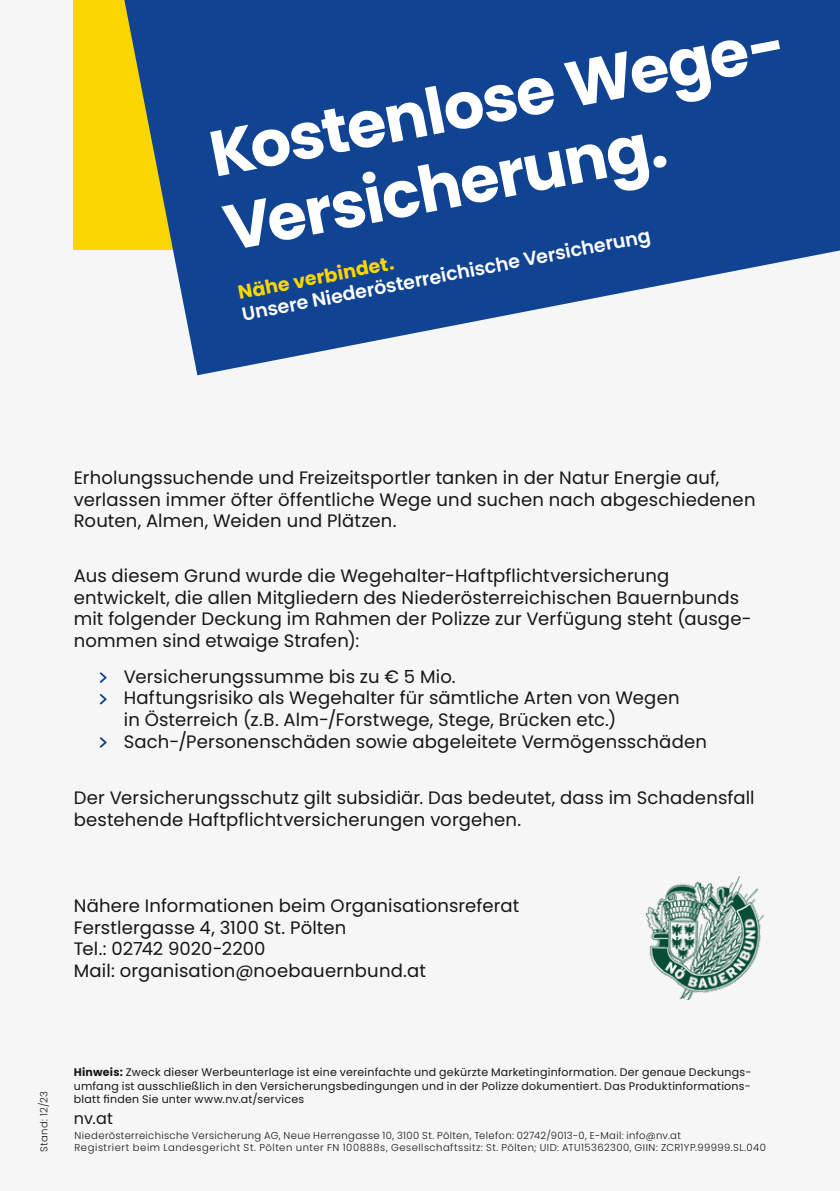
<style>
.page{position:relative;width:840px;height:1191px;background:#fff}
.page>*{position:absolute;margin:0;border:0;box-sizing:border-box;transform-origin:0 0}
.t1{font:700 64px/75.4px "Poppins";color:#fff}
.t2{font:600 19px "Poppins";color:#fff}
.t3{font:700 19px "Poppins";color:#fcd600}
.t4{font:18px/21.6px "Poppins";letter-spacing:.01em;color:#151616}
.t5{font:16px "Poppins";color:#151616}
.t6{font:11px/13.2px "Poppins";letter-spacing:.025em;color:#151616;text-align:justify}
.t7{font:300 10px "Poppins";letter-spacing:.04em;color:#151616}
.s1{font-weight:700}
</style>
<div class="page">
<div style="left:0;top:0;width:839px;height:1191px;background:#f6f6f7"></div>
<svg style="left:100px;top:672px;width:7px;height:11px"></svg>
<svg style="left:100px;top:694px;width:7px;height:10px"></svg>
<svg style="left:100px;top:737px;width:7px;height:10px"></svg>
<div style="left:74px;top:0;width:765px;height:249px;background:#fcd600"></div>
<svg style="left:124px;top:0;width:715px;height:375px;fill:#104391"></svg>
<img style="left:645px;top:876px;width:119px;height:123px">
<h1 class="t1" style="left:203px;top:118px;width:613px;rotate:-11deg">Kostenlose Wege-<br>Versicherung.</h1>
<p class="t3" style="left:236px;top:282px;width:160px;rotate:-11deg">Nähe verbindet.</p>
<p class="t2" style="left:240px;top:303px;width:416px;rotate:-11deg">Unsere Niederösterreichische Versicherung</p>
<p class="t4" style="left:74px;top:467px;width:683px">Erholungssuchende und Freizeitsportler tanken in der Natur Energie auf, verlassen immer öfter öffentliche Wege und suchen nach abgeschiedenen<br>Routen, Almen, Weiden und Plätzen.</p>
<p class="t4" style="left:74px;top:565px;width:679px">Aus diesem Grund wurde die Wegehalter-Haftpflichtversicherung entwickelt, die allen Mitgliedern des Niederösterreichischen Bauernbunds mit folgender Deckung im Rahmen der Polizze zur Verfügung steht (ausge&shy;nommen sind etwaige Strafen):</p>
<p class="t4" style="left:124px;top:666px;width:584px">Versicherungssumme bis zu € 5 Mio.<br>Haftungsrisiko als Wegehalter für sämtliche Arten von Wegen<br>in Österreich (z.B. Alm-/Forstwege, Stege, Brücken etc.)<br>Sach-/Personenschäden sowie abgeleitete Vermögensschäden</p>
<p class="t4" style="left:74px;top:787px;width:682px">Der Versicherungsschutz gilt subsidiär. Das bedeutet, dass im Schadensfall bestehende Haftpflichtversicherungen vorgehen.</p>
<p class="t4" style="left:74px;top:895px;width:446px">Nähere Informationen beim Organisationsreferat Ferstlergasse 4, 3100 St. Pölten<br>Tel.: 02742 9020-2200<br>Mail: organisation@noebauernbund.at</p>
<p class="t7" style="left:38px;top:1151px;width:62px;rotate:-90deg">Stand: 12/23</p>
<p class="t6" style="left:74px;top:1066px;width:678px"><span class="s1">Hinweis:</span> Zweck dieser Werbeunterlage ist eine vereinfachte und gekürzte Marketinginformation. Der genaue Deckungs&shy;umfang ist ausschließlich in den Versicherungsbedingungen und in der Polizze dokumentiert. Das Produktinformations&shy;blatt finden Sie unter www.nv.at/services</p>
<p class="t5" style="left:74px;top:1109px;width:40px">nv.at</p>
<p class="t7" style="left:75px;top:1130px;width:607px">Niederösterreichische Versicherung AG, Neue Herrengasse 10, 3100 St. Pölten, Telefon: 02742/9013-0, E-Mail: info@nv.at</p>
<p class="t7" style="left:75px;top:1142px;width:692px">Registriert beim Landesgericht St. Pölten unter FN 100888s, Gesellschaftssitz: St. Pölten; UID: ATU15362300, GIIN: ZCR1YP.99999.SL.040</p>
</div>
